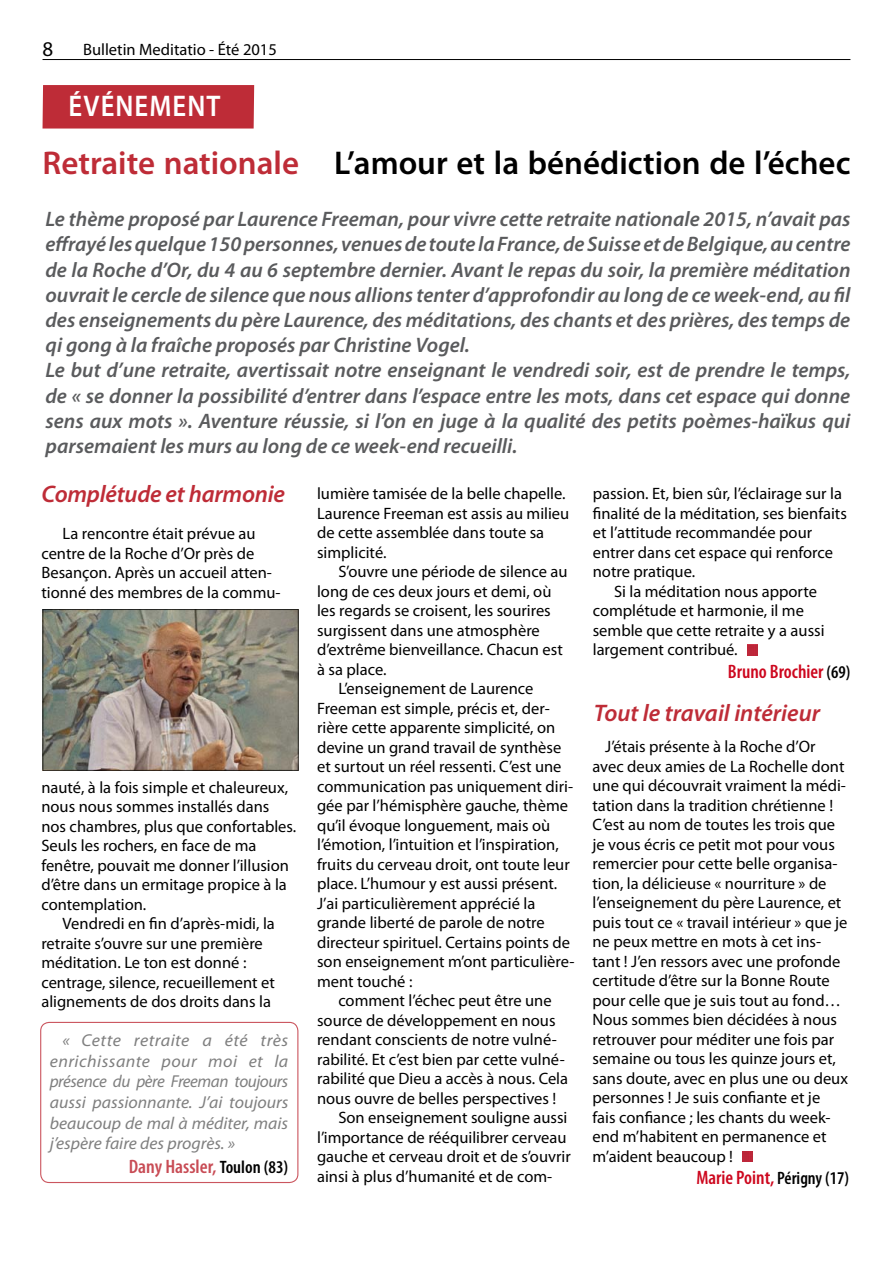
<style>
.page{position:relative;width:893px;height:1263px;background:#fff}
.page>*{position:absolute;margin:0;border:0;box-sizing:border-box;transform-origin:0 0}
.t1{font:600 33px "Myriad Pro";color:#000}
.Capa_chamada_título{font:600 30px "Myriad Pro";letter-spacing:.04em;color:#fff;scale:.89 1}
.t2{font:italic 600 24px "Myriad Pro";letter-spacing:-.01em;color:#be2c37}
.t3{font:italic 600 21px/25.2px "Myriad Pro";color:#5a5b5d;text-align:justify}
.t4{font:21px "Myriad Pro";color:#000}
.t5{font:600 condensed 19.5px "Myriad Pro";color:#cd071e}
.t6{font:600 condensed 19.5px "Myriad Pro";color:#c84c55}
.t7{font:italic 17.25px/20.7px "Myriad Pro";color:#7f7f7f;text-align:justify}
.t8{font:16.5px/19.5px "Myriad Pro";color:#000}
.s1{color:#be2c37}
.s2{font-size:18px;color:#000}
</style>
<div class="page">
<hr style="left:43px;top:59px;width:807px;height:1px;background:#000">
<svg style="left:747px;top:645px;width:10px;height:10px"></svg>
<img style="left:45px;top:611px;width:252px;height:158px">
<div style="left:43px;top:609px;width:256px;height:162px;border:1px solid #000"></div>
<div style="left:43px;top:85px;width:211px;height:44px;background:#be2c37"></div>
<div style="left:40px;top:1022px;width:258px;height:161px;border:1px solid #be2c37;border-radius:9px"></div>
<svg style="left:743px;top:1151px;width:10px;height:11px"></svg>
<p class="t4" style="left:43px;top:36px;width:12px">8</p>
<p class="t8" style="left:83px;top:40px;width:195px">Bulletin Meditatio - Été 2015</p>
<p class="Capa_chamada_título" style="left:69px;top:87px;width:172px">ÉVÉNEMENT</p>
<p class="t1" style="left:43px;top:142px;width:809px"><span class="s1">Retraite nationale</span> L’amour et la bénédiction de l’échec</p>
<p class="t3" style="left:46px;top:206px;width:806px">Le thème proposé par Laurence Freeman, pour vivre cette retraite nationale 2015, n’avait pas effrayé les quelque 150 personnes, venues de toute la France, de Suisse et de Belgique, au centre de la Roche d’Or, du 4 au 6 septembre dernier. Avant le repas du soir, la première méditation ouvrait le cercle de silence que nous allions tenter d’approfondir au long de ce week-end, au fil des enseignements du père Laurence, des méditations, des chants et des prières, des temps de qi gong à la fraîche proposés par Christine Vogel.</p>
<p class="t3" style="left:46px;top:357px;width:806px">Le but d’une retraite, avertissait notre enseignant le vendredi soir, est de prendre le temps, de « se donner la possibilité d’entrer dans l’espace entre les mots, dans cet espace qui donne sens aux mots ». Aventure réussie, si l’on en juge à la qualité des petits poèmes-haïkus qui parsemaient les murs au long de ce week-end recueilli.</p>
<p class="t2" style="left:41px;top:479px;width:245px">Complétude et harmonie</p>
<p class="t8" style="left:41px;top:524px;width:241px;text-indent:21px">La rencontre était prévue au centre de la Roche d’Or près de<br>Besançon. Après un accueil atten&shy;tionné des membres de la commu-</p>
<p class="t8" style="left:41px;top:777px;width:256px">nauté, à la fois simple et chaleureux, nous nous sommes installés dans nos chambres, plus que confortables.<br>Seuls les rochers, en face de ma fenêtre, pouvait me donner l’illusion d’être dans un ermitage propice à la contemplation.</p>
<p class="t8" style="left:41px;top:914px;width:235px;text-indent:21px">Vendredi en fin d’après-midi, la retraite s’ouvre sur une première méditation. Le ton est donné : centrage, silence, recueillement et alignements de dos droits dans la</p>
<p class="t7" style="left:50px;top:1029px;width:240px;text-indent:13px">« Cette retraite a été très enrichissante pour moi et la présence du père Freeman toujours aussi passionnante. J’ai toujours beaucoup de mal à méditer, mais j’espère faire des progrès. »</p>
<p class="t6" style="left:129px;top:1155px;width:161px">Dany Hassler, <span class="s2">Toulon (83)</span></p>
<p class="t8" style="left:317px;top:484px;width:254px">lumière tamisée de la belle chapelle.<br>Laurence Freeman est assis au milieu de cette assemblée dans toute sa simplicité.</p>
<p class="t8" style="left:317px;top:562px;width:252px;text-indent:21px">S’ouvre une période de silence au long de ces deux jours et demi, où les regards se croisent, les sourires surgissent dans une atmosphère d’extrême bienveillance. Chacun est à sa place.</p>
<p class="t8" style="left:317px;top:679px;width:259px;text-indent:21px">L’enseignement de Laurence Freeman est simple, précis et, der&shy;rière cette apparente simplicité, on devine un grand travail de synthèse et surtout un réel ressenti. C’est une communication pas uniquement diri&shy;gée par l’hémisphère gauche, thème qu’il évoque longuement, mais où l’émotion, l’intuition et l’inspiration, fruits du cerveau droit, ont toute leur place. L’humour y est aussi présent.<br>J’ai particulièrement apprécié la grande liberté de parole de notre directeur spirituel. Certains points de son enseignement m’ont particulière&shy;ment touché :</p>
<p class="t8" style="left:317px;top:991px;width:253px;text-indent:21px">comment l’échec peut être une source de développement en nous rendant conscients de notre vulné&shy;rabilité. Et c’est bien par cette vulné&shy;rabilité que Dieu a accès à nous. Cela nous ouvre de belles perspectives !</p>
<p class="t8" style="left:317px;top:1108px;width:255px;text-indent:21px">Son enseignement souligne aussi l’importance de rééquilibrer cerveau gauche et cerveau droit et de s’ouvrir ainsi à plus d’humanité et de com-</p>
<p class="t8" style="left:593px;top:484px;width:256px">passion. Et, bien sûr, l’éclairage sur la finalité de la méditation, ses bienfaits et l’attitude recommandée pour entrer dans cet espace qui renforce notre pratique.</p>
<p class="t8" style="left:593px;top:581px;width:233px;text-indent:21px">Si la méditation nous apporte complétude et harmonie, il me semble que cette retraite y a aussi largement contribué.</p>
<p class="t5" style="left:728px;top:659px;width:124px">Bruno Brochier <span class="s2">(69)</span></p>
<p class="t2" style="left:594px;top:698px;width:228px">Tout le travail intérieur</p>
<p class="t8" style="left:592px;top:737px;width:257px;text-indent:13px">J’étais présente à la Roche d’Or avec deux amies de La Rochelle dont une qui découvrait vraiment la médi&shy;tation dans la tradition chrétienne !<br>C’est au nom de toutes les trois que je vous écris ce petit mot pour vous remercier pour cette belle organisa&shy;tion, la délicieuse « nourriture » de l’enseignement du père Laurence, et puis tout ce « travail intérieur » que je ne peux mettre en mots à cet ins&shy;tant ! J’en ressors avec une profonde certitude d’être sur la Bonne Route pour celle que je suis tout au fond… Nous sommes bien décidées à nous retrouver pour méditer une fois par semaine ou tous les quinze jours et, sans doute, avec en plus une ou deux personnes ! Je suis confiante et je<br>fais confiance ; les chants du week&shy;end m’habitent en permanence et m’aident beaucoup !</p>
<p class="t5" style="left:696px;top:1166px;width:154px">Marie Point, <span class="s2">Périgny (17)</span></p>
</div>
